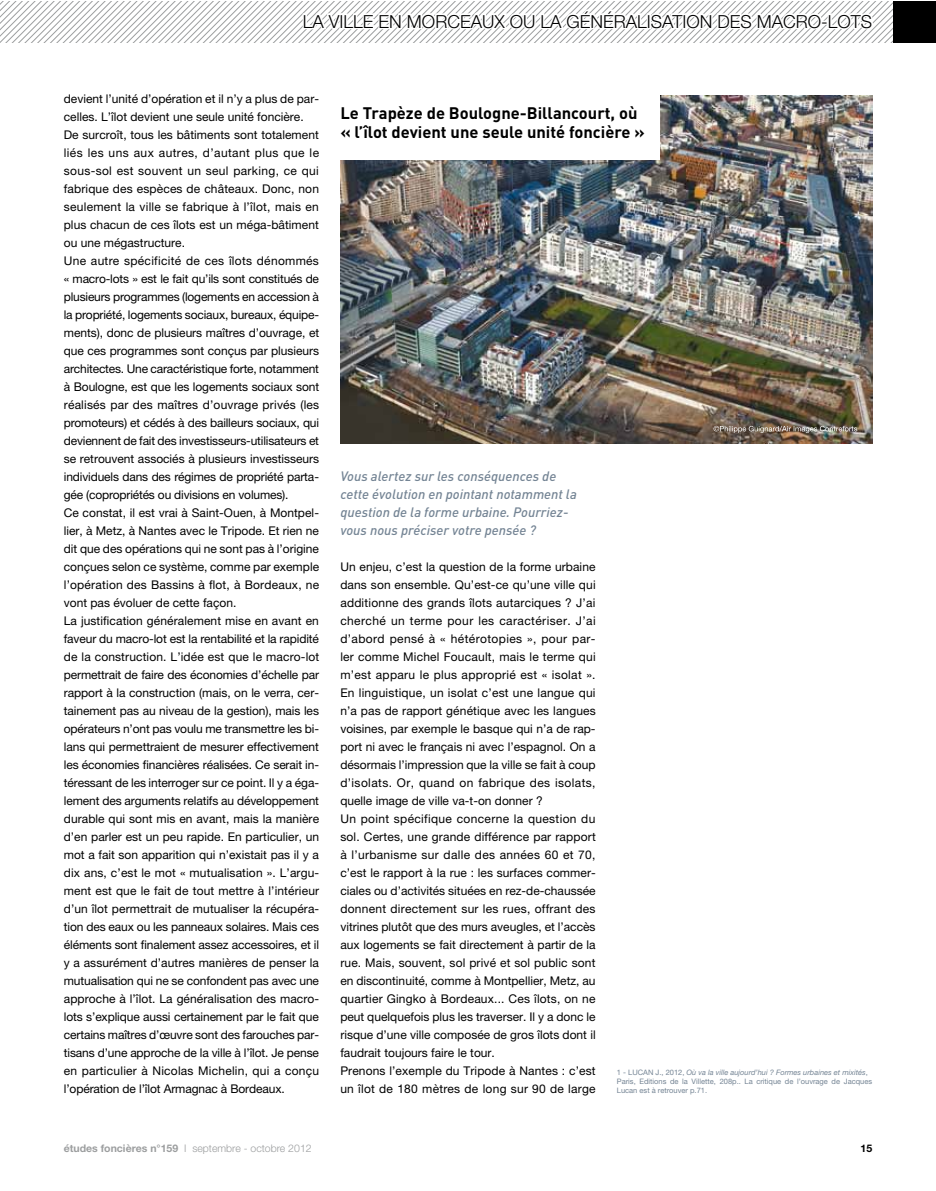
<style>
.page{position:relative;width:936px;height:1191px;background:#fff}
.page>*{position:absolute;margin:0;border:0;box-sizing:border-box;transform-origin:0 0}
.t1{font:300 18px "Helvetica Neue LT Pro";color:#000}
.t2{font:700 16.5px/18px "DIN";color:#000}
.t3{font:italic 500 13.5px/18px "DIN";color:#748494}
.t4{font:12px/18px "Helvetica Neue LT Pro";color:#000}
.t5{font:300 10.5px "Helvetica Neue LT Pro";color:#9c9e9f}
.t6{font:700 10.5px "Helvetica Neue LT Pro";color:#000}
.t7{font:7.5px/9px "Helvetica Neue LT Pro";color:#748494}
.s1{font-style:italic}
.s2{font-weight:700}
</style>
<div class="page">
<svg style="left:0;top:1px;width:934px;height:146px"></svg>
<img style="left:340px;top:96px;width:532px;height:348px">
<div style="left:340px;top:84px;width:319px;height:75px;background:#fff"></div>
<svg style="left:713px;top:426px;width:144px;height:7px"></svg>
<h1 class="t1" style="left:303px;top:10px;width:570px">LA VILLE EN MORCEAUX OU LA GÉNÉRALISATION DES MACRO-LOTS</h1>
<p class="t4" style="left:64px;top:90px;width:257px">devient l’unité d’opération et il n’y a plus de par&shy;celles. L’îlot devient une seule unité foncière.<br>De surcroît, tous les bâtiments sont totalement liés les uns aux autres, d’autant plus que le sous-sol est souvent un seul parking, ce qui fabrique des espèces de châteaux. Donc, non seulement la ville se fabrique à l’îlot, mais en plus chacun de ces îlots est un méga-bâtiment ou une mégastructure.<br>Une autre spécificité de ces îlots dénommés « macro-lots » est le fait qu’ils sont constitués de plusieurs programmes (logements en accession à la propriété, logements sociaux, bureaux, équipe&shy;ments), donc de plusieurs maîtres d’ouvrage, et que ces programmes sont conçus par plusieurs architectes. Une caractéristique forte, notamment à Boulogne, est que les logements sociaux sont réalisés par des maîtres d’ouvrage privés (les promoteurs) et cédés à des bailleurs sociaux, qui deviennent de fait des investisseurs-utilisateurs et se retrouvent associés à plusieurs investisseurs individuels dans des régimes de propriété parta&shy;gée (copropriétés ou divisions en volumes).<br>Ce constat, il est vrai à Saint-Ouen, à Montpel&shy;lier, à Metz, à Nantes avec le Tripode. Et rien ne dit que des opérations qui ne sont pas à l’origine conçues selon ce système, comme par exemple l’opération des Bassins à flot, à Bordeaux, ne vont pas évoluer de cette façon.<br>La justification généralement mise en avant en faveur du macro-lot est la rentabilité et la rapidité de la construction. L’idée est que le macro-lot permettrait de faire des économies d’échelle par rapport à la construction (mais, on le verra, cer&shy;tainement pas au niveau de la gestion), mais les opérateurs n’ont pas voulu me transmettre les bi&shy;lans qui permettraient de mesurer effectivement les économies financières réalisées. Ce serait in&shy;téressant de les interroger sur ce point. Il y a éga&shy;lement des arguments relatifs au développement durable qui sont mis en avant, mais la manière d’en parler est un peu rapide. En particulier, un mot a fait son apparition qui n’existait pas il y a dix ans, c’est le mot « mutualisation ». L’argu&shy;ment est que le fait de tout mettre à l’intérieur d’un îlot permettrait de mutualiser la récupéra&shy;tion des eaux ou les panneaux solaires. Mais ces éléments sont finalement assez accessoires, et il y a assurément d’autres manières de penser la mutualisation qui ne se confondent pas avec une approche à l’îlot. La généralisation des macro&shy;lots s’explique aussi certainement par le fait que certains maîtres d’œuvre sont des farouches par&shy;tisans d’une approche de la ville à l’îlot. Je pense en particulier à Nicolas Michelin, qui a conçu l’opération de l’îlot Armagnac à Bordeaux.</p>
<h2 class="t2" style="left:340px;top:104px;width:306px">Le Trapèze de Boulogne-Billancourt, où « l’îlot devient une seule unité foncière »</h2>
<p class="t3" style="left:340px;top:467px;width:238px">Vous alertez sur les conséquences de cette évolution en pointant notamment la question de la forme urbaine. Pourriez&shy;vous nous préciser votre pensée ?</p>
<p class="t4" style="left:340px;top:558px;width:257px">Un enjeu, c’est la question de la forme urbaine dans son ensemble. Qu’est-ce qu’une ville qui additionne des grands îlots autarciques ? J’ai cherché un terme pour les caractériser. J’ai d’abord pensé à « hétérotopies », pour par&shy;ler comme Michel Foucault, mais le terme qui m’est apparu le plus approprié est « isolat ».<br>En linguistique, un isolat c’est une langue qui n’a pas de rapport génétique avec les langues voisines, par exemple le basque qui n’a de rap&shy;port ni avec le français ni avec l’espagnol. On a désormais l’impression que la ville se fait à coup d’isolats. Or, quand on fabrique des isolats, quelle image de ville va-t-on donner ?<br>Un point spécifique concerne la question du sol. Certes, une grande différence par rapport à l’urbanisme sur dalle des années 60 et 70, c’est le rapport à la rue : les surfaces commer&shy;ciales ou d’activités situées en rez-de-chaussée donnent directement sur les rues, offrant des vitrines plutôt que des murs aveugles, et l’accès aux logements se fait directement à partir de la rue. Mais, souvent, sol privé et sol public sont en discontinuité, comme à Montpellier, Metz, au quartier Gingko à Bordeaux... Ces îlots, on ne peut quelquefois plus les traverser. Il y a donc le risque d’une ville composée de gros îlots dont il faudrait toujours faire le tour.<br>Prenons l’exemple du Tripode à Nantes : c’est un îlot de 180 mètres de long sur 90 de large</p>
<p class="t7" style="left:617px;top:1067px;width:257px">1 - LUCAN J., 2012, <span class="s1">Où va la ville aujourd’hui ? Formes urbaines et mixités</span>,<br>Paris, Editions de la Villette, 208p.. La critique de l’ouvrage de Jacques<br>Lucan est à retrouver p.71.</p>
<p class="t5" style="left:64px;top:1141px;width:249px"><span class="s2">études foncières n°159</span> I septembre - octobre 2012</p>
<p class="t6" style="left:860px;top:1142px;width:13px">15</p>
</div>
